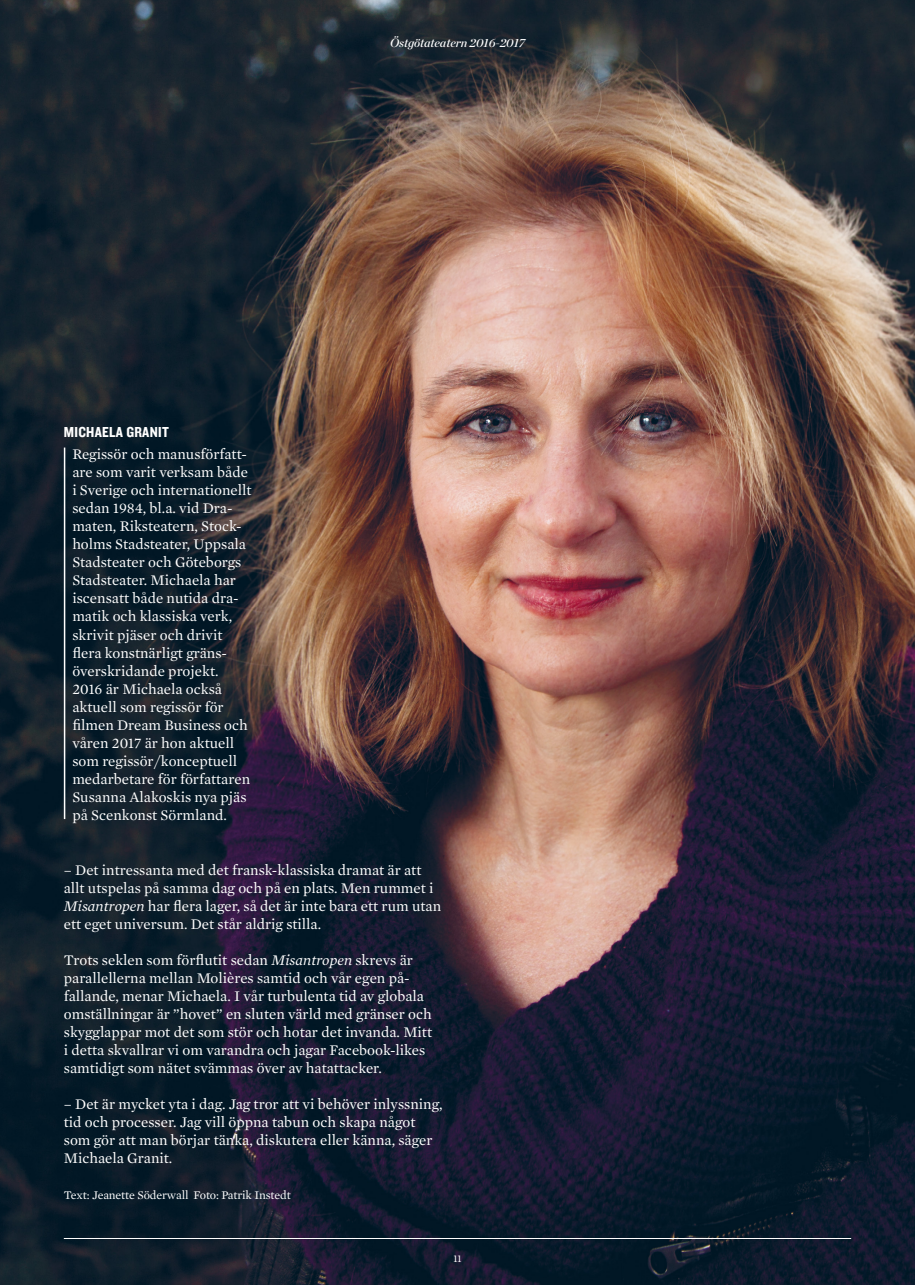
<style>
.page{position:relative;width:915px;height:1285px;background:#fff}
.page>*{position:absolute;margin:0;border:0;box-sizing:border-box;transform-origin:0 0}
.t1{font:15px/18px "Mercury Text G1";color:#fff}
.t2{font:15px "Knockout HTF50 Welterweight";letter-spacing:.02em;color:#fff}
.t3{font:12px "Mercury Text G1";letter-spacing:-.01em;color:#fff}
.t4{font:italic 12px "Chronicle Display Semi";color:#fff}
.t5{font:10.5px "Mercury Text G1";color:#fff}
.s1{font-style:italic}
</style>
<div class="page">
<img style="left:0;top:0;width:914px;height:1284px">
<hr style="left:64px;top:447px;width:1px;height:372px;background:#fff">
<hr style="left:64px;top:1237px;width:786px;height:1px;background:#fff">
<p class="t4" style="left:390px;top:33px;width:136px">Östgötateatern 2016-2017</p>
<p class="t2" style="left:64px;top:424px;width:107px">MICHAELA GRANIT</p>
<p class="t1" style="left:72px;top:444px;width:180px">Regissör och manusförfatt&shy;are som varit verksam både i Sverige och internationellt sedan 1984, bl.a. vid Dra&shy;maten, Riksteatern, Stock&shy;holms Stadsteater, Uppsala<br>Stadsteater och Göteborgs<br>Stadsteater. Michaela har iscensatt både nutida dra&shy;matik och klassiska verk, skrivit pjäser och drivit flera konstnärligt gräns&shy;överskridande projekt.<br>2016 är Michaela också aktuell som regissör för filmen Dream Business och våren 2017 är hon aktuell som regissör/konceptuell medarbetare för författaren<br>Susanna Alakoskis nya pjäs på Scenkonst Sörmland.</p>
<p class="t1" style="left:64px;top:859px;width:379px">– Det intressanta med det fransk-klassiska dramat är att allt utspelas på samma dag och på en plats. Men rummet i <span class="s1">Misantropen</span> har flera lager, så det är inte bara ett rum utan ett eget universum. Det står aldrig stilla.</p>
<p class="t1" style="left:64px;top:949px;width:369px">Trots seklen som förflutit sedan <span class="s1">Misantropen</span> skrevs är parallellerna mellan Molières samtid och vår egen på&shy;fallande, menar Michaela. I vår turbulenta tid av globala omställningar är ”hovet” en sluten värld med gränser och skygglappar mot det som stör och hotar det invanda. Mitt i detta skvallrar vi om varandra och jagar Facebook-likes samtidigt som nätet svämmas över av hatattacker.</p>
<p class="t1" style="left:64px;top:1093px;width:380px">– Det är mycket yta i dag. Jag tror att vi behöver inlyssning, tid och processer. Jag vill öppna tabun och skapa något som gör att man börjar tänka, diskutera eller känna, säger Michaela Granit.</p>
<p class="t3" style="left:64px;top:1185px;width:228px">Text: Jeanette Söderwall Foto: Patrik Instedt</p>
<p class="t5" style="left:453px;top:1250px;width:10px">11</p>
</div>
